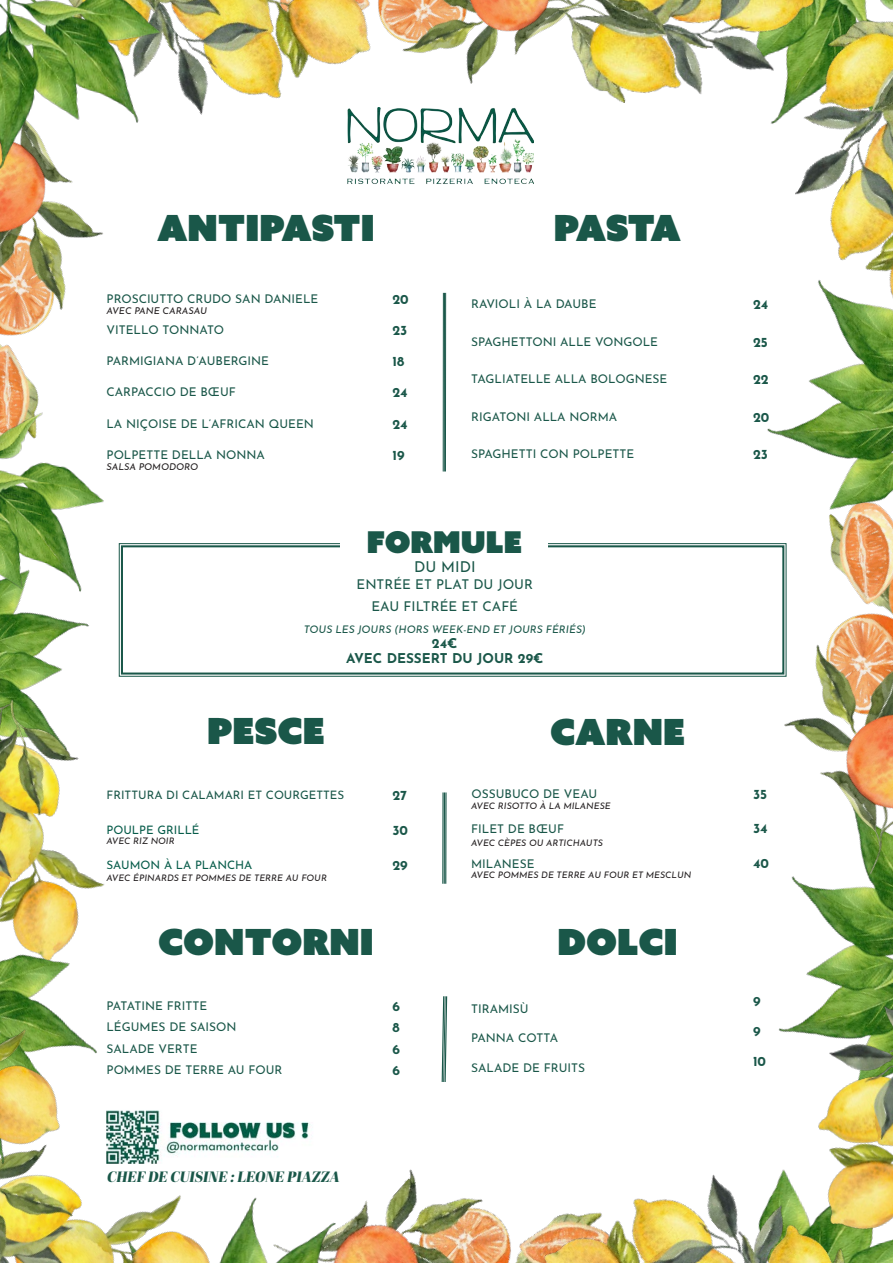
<style>
.page{position:relative;width:893px;height:1263px;background:#fff}
.page>*{position:absolute;margin:0;border:0;box-sizing:border-box;transform-origin:0 0}
.t1{font:36px "Azo Sans Uber";color:#1a5749}
.t2{font:30px "Azo Sans Uber";color:#1a5749}
.t3{font:italic 15px "Abril Fatface";color:#1a5749}
.t4{font:15px "Josefin Sans";color:#1a5749}
.t5{font:700 13.5px "Josefin Sans";color:#1a5749}
.t6{font:13.5px "Josefin Sans";color:#1a5749}
.t7{font:12px "Josefin Sans";color:#1a5749}
.t8{font:11.7px "Josefin Sans";color:#1a5749}
.t9{font:11.7px "Josefin Sans";color:#075c4a}
.t10{font:italic 10.5px "Josefin Sans";color:#1a5749}
.t11{font:italic 9.45px "Josefin Sans";color:#231f20}
.t12{font:italic 9px "Josefin Sans";color:#231f20}
</style>
<div class="page">
<img style="left:425px;top:0;width:102px;height:84px">
<img style="left:795px;top:321px;width:98px;height:106px">
<img style="left:806px;top:915px;width:87px;height:59px">
<img style="left:767px;top:427px;width:126px;height:488px">
<svg style="left:190px;top:543px;width:597px;height:134px"></svg>
<div style="left:121px;top:545px;width:663px;height:129px;border:2px solid #1a5749"></div>
<div style="left:341px;top:529px;width:207px;height:29px;background:#fff"></div>
<hr style="left:445px;top:792px;width:2px;height:92px;background:#1a5749">
<hr style="left:444px;top:792px;width:1px;height:92px;background:#1a5749">
<hr style="left:442px;top:792px;width:2px;height:92px;background:#1a5749">
<svg style="left:442px;top:996px;width:6px;height:19px"></svg>
<img style="left:425px;top:107px;width:109px;height:77px">
<img style="left:527px;top:0;width:186px;height:150px">
<img style="left:0;top:240px;width:66px;height:115px">
<img style="left:147px;top:543px;width:43px;height:134px">
<img style="left:0;top:355px;width:147px;height:323px">
<img style="left:192px;top:0;width:233px;height:184px">
<img style="left:0;top:678px;width:79px;height:164px">
<img style="left:713px;top:0;width:180px;height:321px">
<hr style="left:445px;top:293px;width:1px;height:178px;background:#1a5749">
<hr style="left:444px;top:293px;width:1px;height:178px;background:#1a5749">
<hr style="left:443px;top:293px;width:1px;height:178px;background:#1a5749">
<img style="left:267px;top:1015px;width:239px;height:248px">
<img style="left:267px;top:1144px;width:141px;height:119px">
<img style="left:0;top:1122px;width:267px;height:141px">
<img style="left:778px;top:974px;width:115px;height:289px">
<img style="left:506px;top:1075px;width:381px;height:188px">
<img style="left:0;top:842px;width:181px;height:380px">
<img style="left:0;top:0;width:192px;height:240px">
<img style="left:0;top:946px;width:119px;height:249px">
<p class="t1" style="left:157px;top:204px;width:219px">ANTIPASTI</p>
<p class="t7" style="left:107px;top:288px;width:213px">PROSCIUTTO CRUDO SAN DANIELE</p>
<p class="t7" style="left:107px;top:320px;width:119px">VITELLO TONNATO</p>
<p class="t7" style="left:107px;top:351px;width:164px">PARMIGIANA D’AUBERGINE</p>
<p class="t7" style="left:107px;top:382px;width:131px">CARPACCIO DE BŒUF</p>
<p class="t7" style="left:107px;top:413px;width:209px">LA NIÇOISE DE L’AFRICAN QUEEN</p>
<p class="t7" style="left:107px;top:445px;width:160px">POLPETTE DELLA NONNA</p>
<p class="t11" style="left:107px;top:303px;width:102px">AVEC PANE CARASAU</p>
<p class="t11" style="left:107px;top:459px;width:93px">SALSA POMODORO</p>
<p class="t5" style="left:392px;top:287px;width:18px">20</p>
<p class="t5" style="left:392px;top:318px;width:16px">23</p>
<p class="t5" style="left:392px;top:349px;width:13px">18</p>
<p class="t5" style="left:392px;top:381px;width:17px">24</p>
<p class="t5" style="left:392px;top:412px;width:17px">24</p>
<p class="t5" style="left:392px;top:443px;width:14px">19</p>
<p class="t1" style="left:554px;top:204px;width:129px">PASTA</p>
<p class="t7" style="left:471px;top:294px;width:127px">RAVIOLI À LA DAUBE</p>
<p class="t7" style="left:471px;top:331px;width:188px">SPAGHETTONI ALLE VONGOLE</p>
<p class="t7" style="left:471px;top:369px;width:198px">TAGLIATELLE ALLA BOLOGNESE</p>
<p class="t7" style="left:471px;top:406px;width:148px">RIGATONI ALLA NORMA</p>
<p class="t7" style="left:471px;top:444px;width:165px">SPAGHETTI CON POLPETTE</p>
<p class="t2" style="left:367px;top:522px;width:157px">FORMULE</p>
<p class="t4" style="left:414px;top:554px;width:63px">DU MIDI</p>
<p class="t6" style="left:357px;top:573px;width:178px">ENTRÉE ET PLAT DU JOUR</p>
<p class="t6" style="left:371px;top:595px;width:148px">EAU FILTRÉE ET CAFÉ</p>
<p class="t10" style="left:304px;top:620px;width:284px">TOUS LES JOURS (HORS WEEK-END ET JOURS FÉRIÉS)</p>
<p class="t5" style="left:432px;top:631px;width:27px">24€</p>
<p class="t5" style="left:346px;top:646px;width:199px">AVEC DESSERT DU JOUR 29€</p>
<p class="t1" style="left:207px;top:707px;width:119px">PESCE</p>
<p class="t1" style="left:550px;top:708px;width:136px">CARNE</p>
<p class="t5" style="left:753px;top:292px;width:17px">24</p>
<p class="t5" style="left:753px;top:330px;width:16px">25</p>
<p class="t5" style="left:753px;top:367px;width:17px">22</p>
<p class="t5" style="left:753px;top:405px;width:18px">20</p>
<p class="t5" style="left:753px;top:442px;width:16px">23</p>
<p class="t8" style="left:107px;top:785px;width:239px">FRITTURA DI CALAMARI ET COURGETTES</p>
<p class="t9" style="left:107px;top:820px;width:95px">POULPE GRILLÉ</p>
<p class="t9" style="left:107px;top:855px;width:147px">SAUMON À LA PLANCHA</p>
<p class="t12" style="left:107px;top:834px;width:70px">AVEC RIZ NOIR</p>
<p class="t12" style="left:107px;top:870px;width:222px">AVEC ÉPINARDS ET POMMES DE TERRE AU FOUR</p>
<p class="t5" style="left:392px;top:784px;width:16px">27</p>
<p class="t5" style="left:392px;top:819px;width:17px">30</p>
<p class="t5" style="left:392px;top:854px;width:17px">29</p>
<p class="t7" style="left:471px;top:784px;width:127px">OSSUBUCO DE VEAU</p>
<p class="t5" style="left:753px;top:782px;width:16px">35</p>
<p class="t12" style="left:471px;top:798px;width:141px">AVEC RISOTTO À LA MILANESE</p>
<p class="t7" style="left:471px;top:819px;width:94px">FILET DE BŒUF</p>
<p class="t5" style="left:753px;top:816px;width:16px">34</p>
<p class="t12" style="left:471px;top:835px;width:133px">AVEC CÈPES OU ARTICHAUTS</p>
<p class="t7" style="left:471px;top:854px;width:65px">MILANESE</p>
<p class="t12" style="left:471px;top:867px;width:222px">AVEC POMMES DE TERRE AU FOUR ET MESCLUN</p>
<p class="t5" style="left:753px;top:851px;width:17px">40</p>
<p class="t1" style="left:158px;top:917px;width:217px">CONTORNI</p>
<p class="t1" style="left:557px;top:917px;width:122px">DOLCI</p>
<p class="t7" style="left:107px;top:996px;width:102px">PATATINE FRITTE</p>
<p class="t7" style="left:107px;top:1017px;width:131px">LÉGUMES DE SAISON</p>
<p class="t7" style="left:107px;top:1038px;width:92px">SALADE VERTE</p>
<p class="t7" style="left:107px;top:1060px;width:177px">POMMES DE TERRE AU FOUR</p>
<p class="t3" style="left:107px;top:1166px;width:234px">CHEF DE CUISINE : LEONE PIAZZA</p>
<p class="t5" style="left:392px;top:994px;width:9px">6</p>
<p class="t5" style="left:392px;top:1016px;width:9px">8</p>
<p class="t5" style="left:392px;top:1037px;width:9px">6</p>
<p class="t5" style="left:392px;top:1058px;width:9px">6</p>
<p class="t7" style="left:471px;top:998px;width:59px">TIRAMISÙ</p>
<p class="t7" style="left:471px;top:1028px;width:88px">PANNA COTTA</p>
<p class="t7" style="left:471px;top:1058px;width:115px">SALADE DE FRUITS</p>
<p class="t5" style="left:753px;top:990px;width:9px">9</p>
<p class="t5" style="left:753px;top:1019px;width:9px">9</p>
<p class="t5" style="left:753px;top:1049px;width:15px">10</p>
</div>
